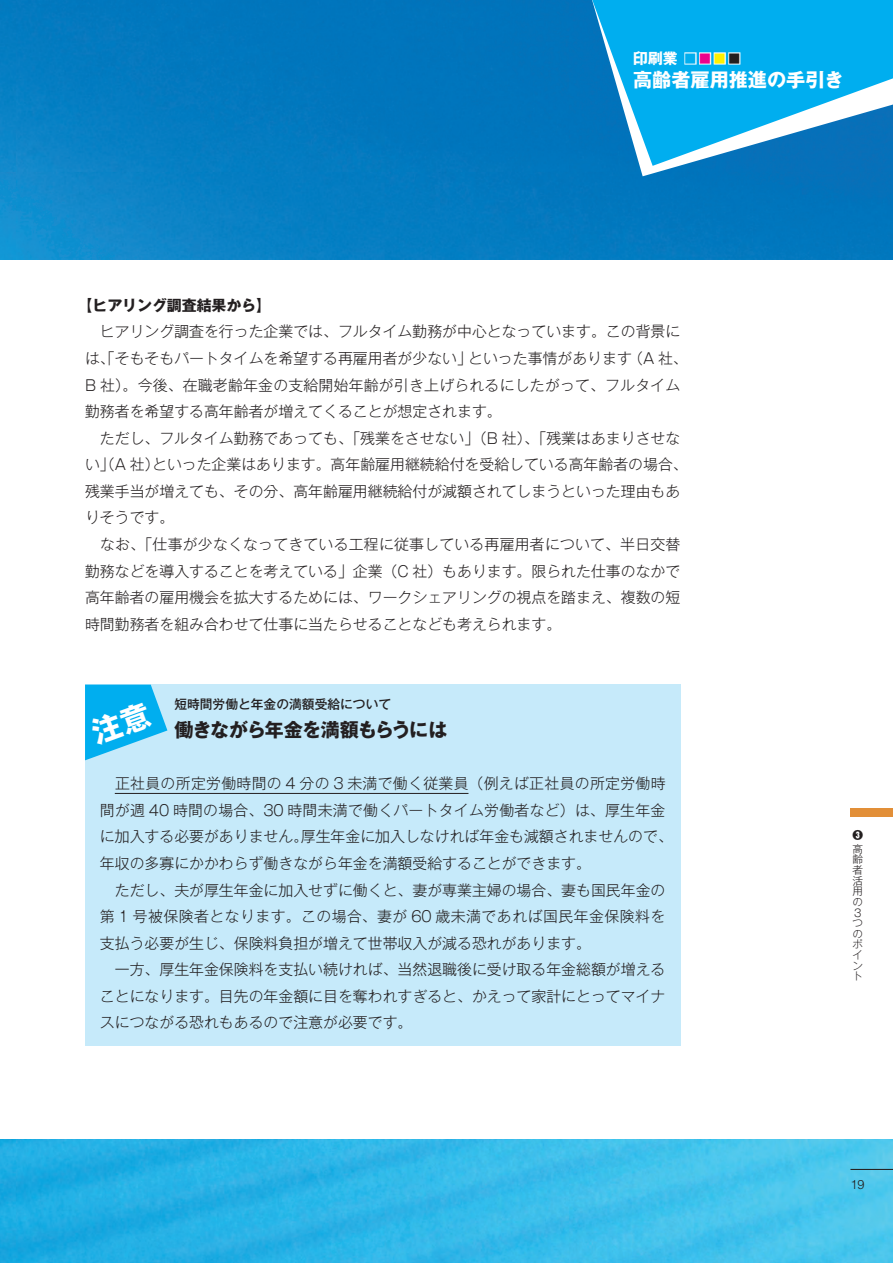
<style>
.page{position:relative;width:893px;height:1263px;background:#fff}
.page>*{position:absolute;margin:0;border:0;box-sizing:border-box;transform-origin:0 0}
.t1{font:700 19.2px "Gothic MB101 Pro";letter-spacing:-.055em;color:#231f20}
.t2{font:700 19.2px "Gothic MB101 Pro";color:#fff}
.t3{font:300 14.85px/26.5px "Gothic MB101 Pro";color:#231f20}
.t4{font:700 14.85px "Gothic MB101 Pro";color:#231f20}
.t5{font:700 14.85px "Gothic MB101 Pro";color:#fff}
.t6{font:500 12.75px "Gothic MB101 Pro";color:#231f20}
.t7{font:300 12.75px "Helvetica";color:#231f20}
.t8{font:300 10.65px/10.6px "Gothic MB101 Pro";color:#231f20}
.t9{font:900 10.65px "Gothic MB101 Pro";color:#231f20}
.s1{font-size:11.7px;color:#00aeef}
.s2{font-size:11.7px;color:#ed028c}
.s3{font-size:11.7px;color:#fff101}
.s4{font-size:11.7px;color:#231f20}
.s5{font-size:14.85px}
</style>
<div class="page">
<img style="left:0;top:0;width:893px;height:259px">
<img style="left:0;top:1140px;width:893px;height:123px">
<div style="left:85px;top:685px;width:595px;height:361px;background:#c6eafa"></div>
<svg style="left:588px;top:166px;width:305px;height:10px;fill:#0472ba"></svg>
<svg style="left:588px;top:0;width:305px;height:166px;fill:#00aeef"></svg>
<hr style="left:115px;top:793px;width:353px;height:1px;background:#231f20">
<hr style="left:850px;top:1169px;width:43px;height:1px;background:#231f20">
<div style="left:684px;top:52px;width:13px;height:13px;border:2px solid #fff"></div>
<div style="left:699px;top:52px;width:12px;height:13px;border:2px solid #fff"></div>
<div style="left:714px;top:52px;width:12px;height:13px;border:2px solid #fff"></div>
<div style="left:728px;top:52px;width:12px;height:13px;border:2px solid #fff"></div>
<div style="left:850px;top:808px;width:43px;height:8px;background:#e28f38"></div>
<svg style="left:85px;top:685px;width:82px;height:75px"></svg>
<p class="t5" style="left:633px;top:46px;width:109px">印刷業 <span class="s1">■</span><span class="s2">■</span><span class="s3">■</span><span class="s4">■</span></p>
<p class="t2" style="left:633px;top:64px;width:212px">高齢者雇用推進の手引き</p>
<p class="t4" style="left:78px;top:293px;width:195px">【ヒアリング調査結果から】</p>
<p class="t3" style="left:85px;top:316px;width:604px">　ヒアリング調査を行った企業では、フルタイム勤務が中心となっています。この背景には、「そもそもパートタイムを希望する再雇用者が少ない」といった事情があります（A 社、B 社）。今後、在職老齢年金の支給開始年齢が引き上げられるにしたがって、フルタイム勤務者を希望する高年齢者が増えてくることが想定されます。<br>　ただし、フルタイム勤務であっても、「残業をさせない」（B 社）、「残業はあまりさせない」（A 社）といった企業はあります。高年齢雇用継続給付を受給している高年齢者の場合、残業手当が増えても、その分、高年齢雇用継続給付が減額されてしまうといった理由もありそうです。</p>
<p class="t3" style="left:85px;top:529px;width:597px;text-align:justify;text-indent:15px">なお、「仕事が少なくなってきている工程に従事している再雇用者について、半日交替勤務などを導入することを考えている」企業（C 社）もあります。限られた仕事のなかで高年齢者の雇用機会を拡大するためには、ワークシェアリングの視点を踏まえ、複数の短時間勤務者を組み合わせて仕事に当たらせることなども考えられます。</p>
<p class="t6" style="left:100px;top:693px;width:293px"><span class="s5">　　　　　</span>短時間労働と年金の満額受給について</p>
<p class="t1" style="left:100px;top:713px;width:349px"><span class="s5">　　　　　</span>働きながら年金を満額もらうには</p>
<p class="t3" style="left:100px;top:768px;width:574px">　正社員の所定労働時間の 4 分の 3 未満で働く従業員（例えば正社員の所定労働時間が週 40 時間の場合、30 時間未満で働くパートタイム労働者など）は、厚生年金に加入する必要がありません。厚生年金に加入しなければ年金も減額されませんので、年収の多寡にかかわらず働きながら年金を満額受給することができます。<br>　ただし、夫が厚生年金に加入せずに働くと、妻が専業主婦の場合、妻も国民年金の第 1 号被保険者となります。この場合、妻が 60 歳未満であれば国民年金保険料を支払う必要が生じ、保険料負担が増えて世帯収入が減る恐れがあります。<br>　一方、厚生年金保険料を支払い続ければ、当然退職後に受け取る年金総額が増えることになります。目先の年金額に目を奪われすぎると、かえって家計にとってマイナスにつながる恐れもあるので注意が必要です。</p>
<p class="t9" style="left:853px;top:825px;width:12px">❸</p>
<p class="t8" style="left:853px;top:842px;width:12px">高齢者活用の<br>３つのポイント</p>
<p class="t7" style="left:850px;top:1176px;width:16px">19</p>
</div>
